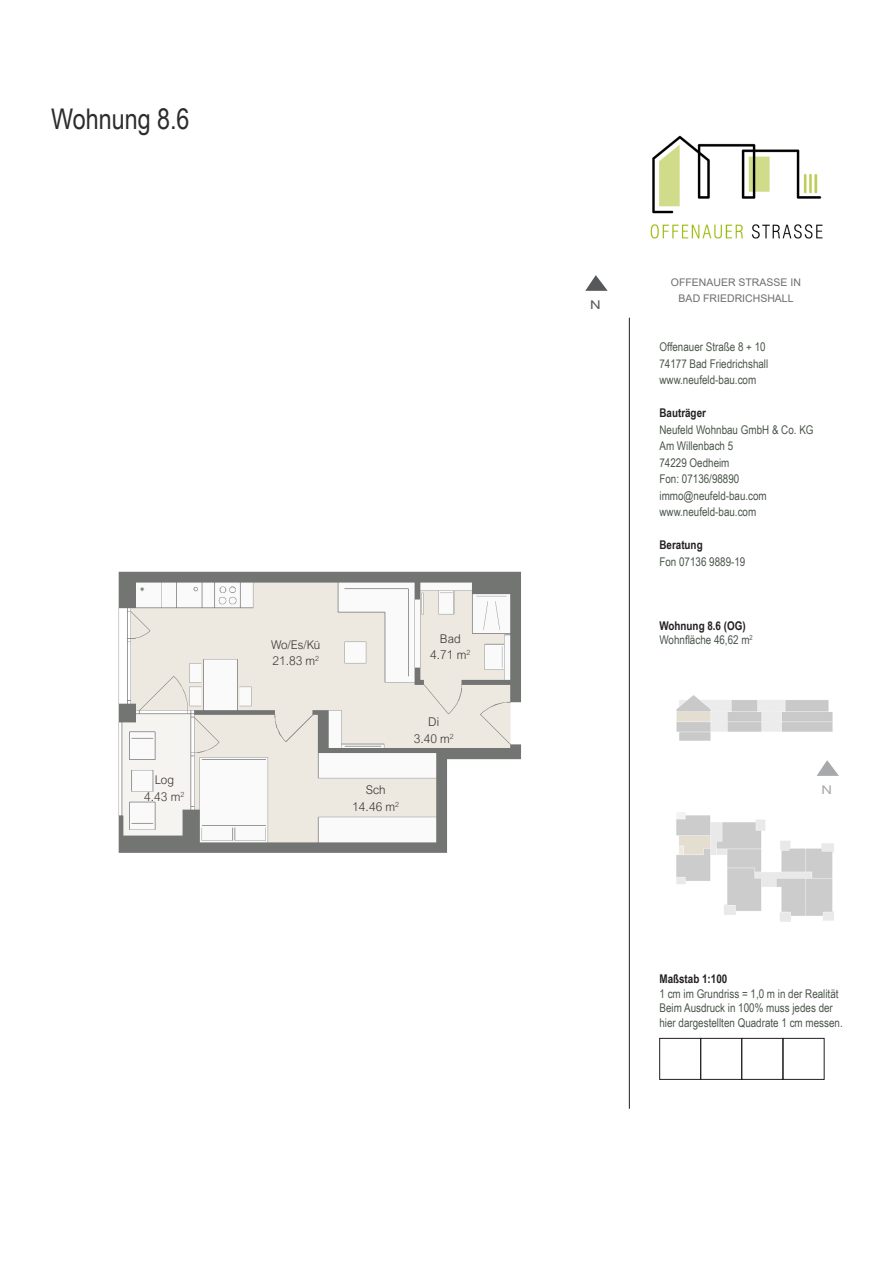
<style>
.page{position:relative;width:893px;height:1263px;background:#fff}
.page>*{position:absolute;margin:0;border:0;box-sizing:border-box;transform-origin:0 0}
.t1{font:28.5px "Arial Narrow";color:#2c2c2c}
.t2{font:12px "Arial Narrow";color:#4a554a}
.t3{font:300 12px "Arial Nova";color:#3b3532}
.t4{font:700 12px "Arial Narrow";color:#231f20}
.t5{font:12px "Arial Narrow";color:#57585a;scale:1.5 1}
.t6{font:12px "Arial Narrow";color:#a8a9ad;scale:1.5 1}
.t7{font:10.5px "Arial";color:#6c6d70}
</style>
<div class="page">
<hr style="left:629px;top:318px;width:1px;height:791px;background:#231f20">
<div style="left:659px;top:1038px;width:42px;height:41px;border:1px solid #231f20"></div>
<div style="left:700px;top:1038px;width:42px;height:41px;border:1px solid #231f20"></div>
<div style="left:741px;top:1038px;width:42px;height:41px;border:1px solid #231f20"></div>
<div style="left:783px;top:1038px;width:41px;height:41px;border:1px solid #231f20"></div>
<img style="left:650px;top:135px;width:173px;height:104px">
<svg style="left:585px;top:275px;width:23px;height:16px"></svg>
<svg style="left:817px;top:760px;width:22px;height:16px"></svg>
<img style="left:676px;top:695px;width:157px;height:46px">
<img style="left:676px;top:812px;width:158px;height:109px">
<img style="left:118px;top:571px;width:403px;height:282px">
<p class="t1" style="left:51px;top:98px;width:140px">Wohnung 8.6</p>
<p class="t3" style="left:155px;top:773px;width:21px">Log</p>
<p class="t3" style="left:144px;top:789px;width:42px">4.43 m<sup>2</sup></p>
<p class="t3" style="left:271px;top:638px;width:51px">Wo/Es/Kü</p>
<p class="t3" style="left:272px;top:654px;width:48px">21.83 m<sup>2</sup></p>
<p class="t3" style="left:440px;top:632px;width:22px">Bad</p>
<p class="t3" style="left:430px;top:648px;width:42px">4.71 m<sup>2</sup></p>
<p class="t3" style="left:428px;top:715px;width:12px">Di</p>
<p class="t3" style="left:414px;top:732px;width:42px">3.40 m<sup>2</sup></p>
<p class="t3" style="left:366px;top:783px;width:21px">Sch</p>
<p class="t3" style="left:352px;top:800px;width:48px">14.46 m<sup>2</sup></p>
<p class="t5" style="left:590px;top:296px;width:9px">N</p>
<p class="t7" style="left:671px;top:275px;width:132px">OFFENAUER STRASSE IN</p>
<p class="t7" style="left:679px;top:291px;width:116px">BAD FRIEDRICHSHALL</p>
<p class="t2" style="left:659px;top:338px;width:108px">Offenauer Straße 8 + 10</p>
<p class="t2" style="left:659px;top:354px;width:110px">74177 Bad Friedrichshall</p>
<p class="t2" style="left:659px;top:371px;width:98px">www.neufeld-bau.com</p>
<p class="t4" style="left:659px;top:404px;width:48px">Bauträger</p>
<p class="t2" style="left:659px;top:420px;width:156px">Neufeld Wohnbau GmbH &amp; Co. KG</p>
<p class="t2" style="left:659px;top:437px;width:75px">Am Willenbach 5</p>
<p class="t2" style="left:659px;top:453px;width:72px">74229 Oedheim</p>
<p class="t2" style="left:659px;top:470px;width:81px">Fon: 07136/98890</p>
<p class="t2" style="left:659px;top:486px;width:109px">immo@neufeld-bau.com</p>
<p class="t2" style="left:659px;top:503px;width:98px">www.neufeld-bau.com</p>
<p class="t4" style="left:659px;top:536px;width:45px">Beratung</p>
<p class="t2" style="left:659px;top:552px;width:87px">Fon 07136 9889-19</p>
<p class="t4" style="left:659px;top:616px;width:88px">Wohnung 8.6 (OG)</p>
<p class="t2" style="left:659px;top:631px;width:95px">Wohnfläche 46,62 m<sup>2</sup></p>
<p class="t6" style="left:821px;top:781px;width:9px">N</p>
<p class="t4" style="left:659px;top:970px;width:69px">Maßstab 1:100</p>
<p class="t2" style="left:659px;top:985px;width:181px">1 cm im Grundriss = 1,0 m in der Realität</p>
<p class="t2" style="left:659px;top:999px;width:175px">Beim Ausdruck in 100% muss jedes der</p>
<p class="t2" style="left:659px;top:1013px;width:185px">hier dargestellten Quadrate 1 cm messen.</p>
</div>
